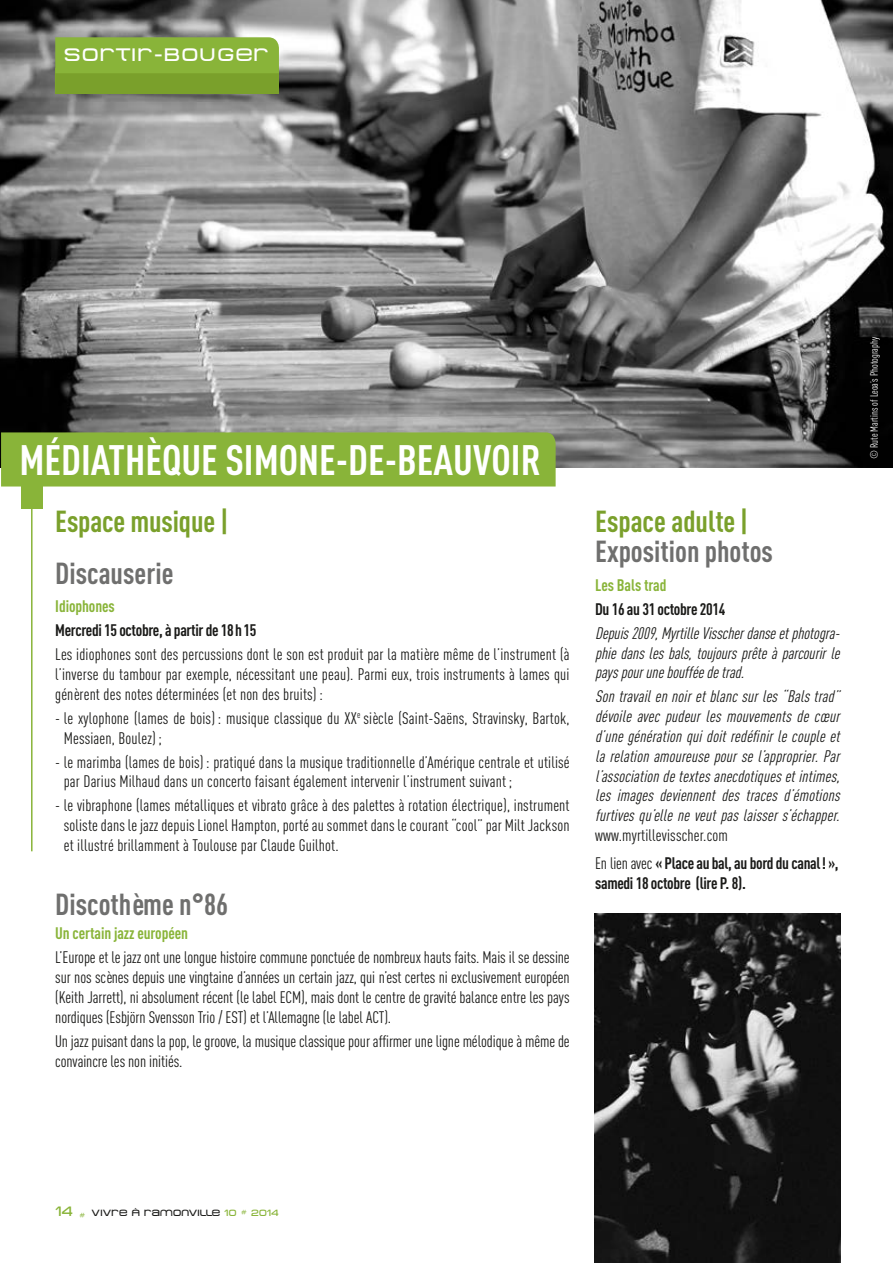
<style>
.page{position:relative;width:893px;height:1263px;background:#fff}
.page>*{position:absolute;margin:0;border:0;box-sizing:border-box;transform-origin:0 0}
.t1{font:700 42px "DIN Cond";color:#fff}
.t2{font:700 30px "DIN Cond";color:#6f6f6e}
.t3{font:700 30px "DIN Cond";letter-spacing:-.005em;color:#7aa02b}
.t4{font:18px "Metro DF";letter-spacing:.07em;color:#fff}
.t5{font:16.5px/19.8px "DIN Cond";letter-spacing:.01em;color:#1a1a18}
.t6{font:italic 16.5px/19.8px "DIN Cond";color:#1a1a18;text-align:justify}
.t7{font:700 16.5px "DIN Cond";letter-spacing:-.02em;color:#1a1a18}
.t8{font:700 16.5px "DIN Cond";letter-spacing:-.005em;color:#89b439}
.t9{font:10.5px "DIN Cond";color:#fff}
.t10{font:9px "Metro DF";color:#1a1a18}
.s1{font-weight:700}
.s2{font-size:13.5px;color:#89b439}
.s3{color:#89b439}
</style>
<div class="page">
<img style="left:0;top:0;width:893px;height:468px">
<img style="left:595px;top:913px;width:245px;height:350px">
<div style="left:1px;top:432px;width:555px;height:54px;background:#89b439"></div>
<div style="left:21px;top:459px;width:21px;height:49px;background:#89b439"></div>
<hr style="left:31px;top:466px;width:2px;height:385px;background:#89b439">
<svg style="left:55px;top:37px;width:224px;height:57px;background:#83ac34"></svg>
<p class="t4" style="left:64px;top:44px;width:206px">SORTIR-BOUGER</p>
<h1 class="t1" style="left:19px;top:434px;width:523px">MÉDIATHÈQUE SIMONE-DE-BEAUVOIR</h1>
<h2 class="t3" style="left:55px;top:503px;width:176px">Espace musique |</h2>
<h2 class="t2" style="left:55px;top:555px;width:120px">Discauserie</h2>
<p class="t8" style="left:55px;top:596px;width:61px">Idiophones</p>
<p class="t7" style="left:55px;top:620px;width:203px">Mercredi 15 octobre, à partir de 18h15</p>
<p class="t5" style="left:55px;top:644px;width:516px;text-align:justify">Les idiophones sont des percussions dont le son est produit par la matière même de l’instrument (à l’inverse du tambour par exemple, nécessitant une peau). Parmi eux, trois instruments à lames qui génèrent des notes déterminées (et non des bruits) :</p>
<p class="t5" style="left:64px;top:708px;width:507px;text-indent:-9px">- le xylophone (lames de bois) : musique classique du XX<sup>e</sup> siècle (Saint-Saëns, Stravinsky, Bartok,<br>Messiaen, Boulez) ;</p>
<p class="t5" style="left:64px;top:752px;width:507px;text-indent:-8px">- le marimba (lames de bois) : pratiqué dans la musique traditionnelle d’Amérique centrale et utilisé par Darius Milhaud dans un concerto faisant également intervenir l’instrument suivant ;</p>
<p class="t5" style="left:64px;top:795px;width:507px;text-align:justify;text-indent:-8px">- le vibraphone (lames métalliques et vibrato grâce à des palettes à rotation électrique), instrument soliste dans le jazz depuis Lionel Hampton, porté au sommet dans le courant “cool” par Milt Jackson et illustré brillamment à Toulouse par Claude Guilhot.</p>
<h2 class="t2" style="left:55px;top:886px;width:174px">Discothème n°86</h2>
<p class="t8" style="left:55px;top:923px;width:134px">Un certain jazz européen</p>
<p class="t5" style="left:55px;top:947px;width:516px;text-align:justify">L’Europe et le jazz ont une longue histoire commune ponctuée de nombreux hauts faits. Mais il se dessine sur nos scènes depuis une vingtaine d’années un certain jazz, qui n’est certes ni exclusivement européen (Keith Jarrett), ni absolument récent (le label ECM), mais dont le centre de gravité balance entre les pays nordiques (Esbjörn Svensson Trio / EST) et l’Allemagne (le label ACT).</p>
<p class="t5" style="left:55px;top:1031px;width:516px">Un jazz puisant dans la pop, le groove, la musique classique pour affirmer une ligne mélodique à même de convaincre les non initiés.</p>
<h2 class="t3" style="left:595px;top:503px;width:155px">Espace adulte|</h2>
<h2 class="t2" style="left:595px;top:533px;width:179px">Exposition photos</h2>
<p class="t8" style="left:595px;top:575px;width:73px">Les Bals trad</p>
<p class="t7" style="left:595px;top:599px;width:132px">Du 16 au 31 octobre 2014</p>
<p class="t6" style="left:595px;top:623px;width:250px">Depuis2009,MyrtilleVisscherdanseetphotogra&shy;phiedanslesbals,toujoursprêteàparcourirle payspouruneboufféedetrad.</p>
<p class="t6" style="left:595px;top:686px;width:250px">Sontravailennoiretblancsurles“Balstrad” dévoile avec pudeur les mouvements de cœur d’unegénérationquidoitredéfinirlecoupleet larelationamoureusepoursel’approprier.Par l’associationdetextesanecdotiquesetintimes, les images deviennent des traces d’émotions furtivesqu’elleneveutpaslaissers’échapper.</p>
<p class="t5" style="left:595px;top:821px;width:245px;line-height:28.3px">www.myrtillevisscher.com<br>En lien avec <span class="s1">« Place au bal, au bord du canal! »,</span></p>
<p class="t7" style="left:595px;top:873px;width:152px">samedi 18 octobre (lire P. 8).</p>
<p class="t9" style="left:868px;top:459px;width:124px;rotate:-90deg">© Rute Martins of Leoa’s Photography</p>
<p class="t10" style="left:55px;top:1208px;width:225px"><span class="s2">14</span> <span class="s3">#</span> VIVRE À RAMONVILLE <span class="s3">10 # 2014</span></p>
</div>
